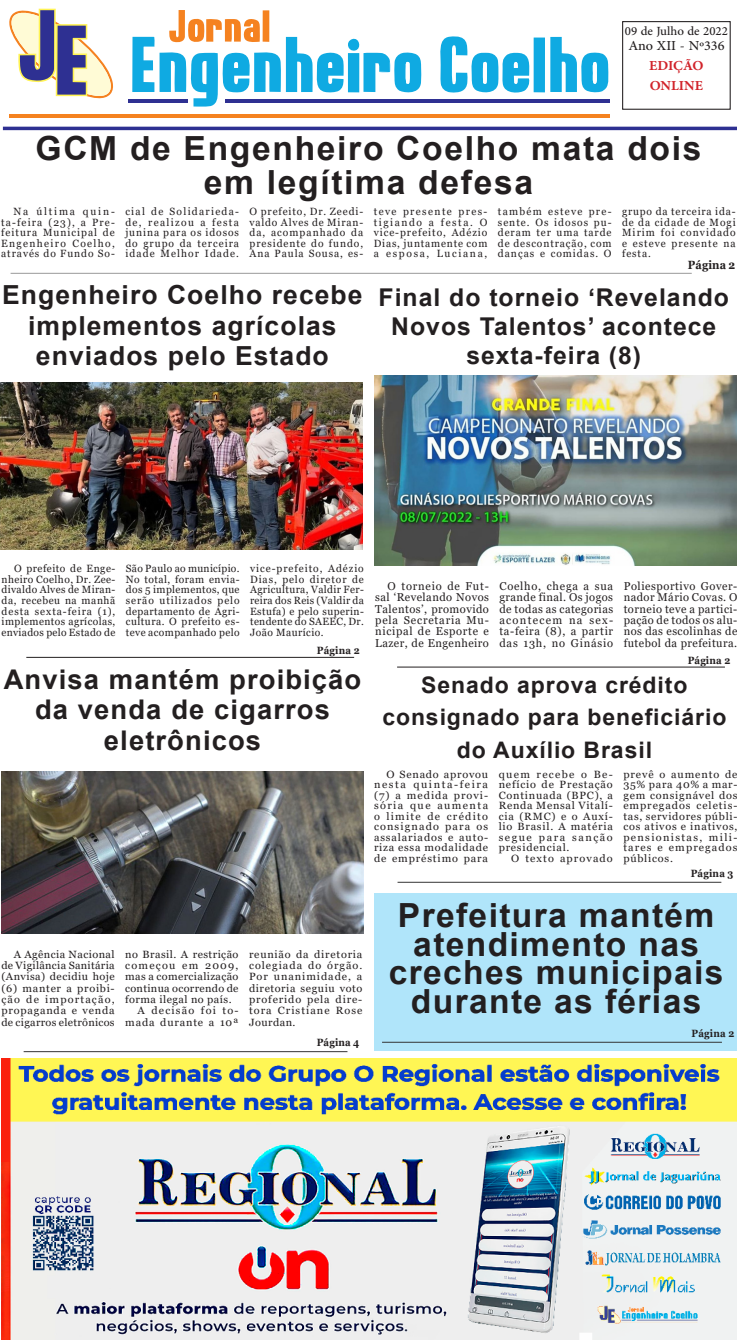
<style>
.page{position:relative;width:737px;height:1340px;background:#fff}
.page>*{position:absolute;margin:0;border:0;box-sizing:border-box;transform-origin:0 0}
.Titulo_48_-_bold{font:700 33.25px/28.9px "Arial";letter-spacing:.04em;color:#231f20;text-align:center}
.Titulo_48_-_bold-2{font:700 27.12px/30.6px "Arial";letter-spacing:.04em;color:#231f20;text-align:center}
.Titulo_48_-_bold-3{font:700 26.25px/30.6px "Arial";letter-spacing:.04em;color:#231f20;text-align:center}
.Titulo_48_-_bold-4{font:700 24.5px/28.9px "Arial";letter-spacing:.04em;color:#231f20;text-align:center}
.Titulo_48_-_bold-5{font:700 22.75px/32.4px "Arial";letter-spacing:.04em;color:#231f20;text-align:center}
.Cidade{font:19.25px "Adobe Arabic";color:#231f20}
.Cidade-2{font:700 19.25px "Adobe Arabic";color:#d1232a}
.Cidade-3{font:17.5px "Adobe Arabic";color:#231f20}
.Texto_Abre{font:700 11.9px "Georgia";letter-spacing:.01em;color:#231f20;scale:.9 1}
.texto_abre{font:11.38px/11.4px "Georgia";letter-spacing:.04em;color:#231f20;text-align:justify}
.texto_abre-2{font:10.5px/10.5px "Georgia";letter-spacing:.08em;color:#231f20;text-align:justify}
.texto_abre-3{font:10.5px/10.5px "Georgia";letter-spacing:.08em;color:#231f20;text-align:justify;scale:1.04 1}
.Texto_Abre-2{font:700 10.5px "Georgia";letter-spacing:.02em;color:#231f20;scale:.9 1}
.texto_abre-4{font:10.5px "Georgia";letter-spacing:.1em;color:#231f20;scale:1.04 1}
</style>
<div class="page">
<div style="left:374px;top:893px;width:363px;height:157px;background:#b0e5fa"></div>
<div style="left:622px;top:21px;width:108px;height:89px;border:1px solid #231f20"></div>
<div style="left:533px;top:38px;width:12px;height:54px;background:#0faae2"></div>
<svg style="left:550px;top:37px;width:59px;height:56px"></svg>
<svg style="left:440px;top:36px;width:90px;height:57px"></svg>
<svg style="left:132px;top:10px;width:289px;height:97px"></svg>
<svg style="left:9px;top:8px;width:104px;height:91px"></svg>
<hr style="left:9px;top:114px;width:601px;height:4px;background:#f58220">
<hr style="left:225px;top:99px;width:385px;height:4px;background:#2e3092">
<hr style="left:129px;top:99px;width:59px;height:4px;background:#2e3092">
<hr style="left:3px;top:127px;width:734px;height:3px;background:#2e3092">
<hr style="left:11px;top:273px;width:680px;height:1px;background:#999">
<hr style="left:382px;top:1041px;width:340px;height:1px;background:#333">
<hr style="left:24px;top:1051px;width:323px;height:1px;background:#333">
<hr style="left:397px;top:881px;width:324px;height:1px;background:#333">
<hr style="left:26px;top:657px;width:328px;height:1px;background:#231f20">
<hr style="left:397px;top:667px;width:328px;height:1px;background:#231f20">
<img style="left:1px;top:1058px;width:736px;height:280px">
<img style="left:0;top:382px;width:362px;height:167px">
<img style="left:374px;top:375px;width:363px;height:191px">
<img style="left:2px;top:771px;width:361px;height:162px">
<p class="Cidade-3" style="left:625px;top:19px;width:104px">09 de Julho de 2022</p>
<p class="Cidade" style="left:628px;top:32px;width:98px">Ano XII - Nº336</p>
<p class="Cidade-2" style="left:649px;top:52px;width:56px">EDIÇÃO</p>
<p class="Cidade-2" style="left:649px;top:72px;width:55px">ONLINE</p>
<p class="Titulo_48_-_bold" style="left:36px;top:134px;width:667px">GCM de Engenheiro Coelho mata dois</p>
<p class="Titulo_48_-_bold" style="left:204px;top:168px;width:331px">em legítima defesa</p>
<p class="texto_abre-2" style="left:1px;top:207px;width:115px;text-indent:12px">Na última quin&shy;ta-feira (23), a Pre&shy;feitura Municipal de Engenheiro Coelho, através do Fundo So-</p>
<p class="texto_abre-2" style="left:125px;top:207px;width:115px">cial de Solidarieda&shy;de, realizou a festa junina para os idosos do grupo da terceira idade Melhor Idade.</p>
<p class="texto_abre-2" style="left:249px;top:207px;width:115px">O prefeito, Dr. Zeedi&shy;valdo Alves de Miran&shy;da, acompanhado da presidente do fundo, Ana Paula Sousa, es-</p>
<p class="texto_abre-2" style="left:374px;top:207px;width:115px">teve presente pres&shy;tigiando a festa. O vice-prefeito, Adézio Dias, juntamente com a esposa, Luciana,</p>
<p class="texto_abre-2" style="left:498px;top:207px;width:115px">também esteve pre&shy;sente. Os idosos pu&shy;deram ter uma tarde de descontração, com danças e comidas. O</p>
<p class="texto_abre-2" style="left:622px;top:207px;width:115px">grupo da terceira ida&shy;de da cidade de Mogi Mirim foi convidado e esteve presente na festa.</p>
<p class="Texto_Abre" style="left:688px;top:257px;width:54px">Página 2</p>
<p class="Titulo_48_-_bold-3" style="left:2px;top:280px;width:362px">Engenheiro Coelho recebe implementos agrícolas enviados pelo Estado</p>
<p class="Titulo_48_-_bold-4" style="left:378px;top:283px;width:352px">Final do torneio ‘Revelando<br>Novos Talentos’ acontece sexta-feira (8)</p>
<p class="texto_abre-2" style="left:2px;top:564px;width:115px;text-indent:12px">O prefeito de Enge&shy;nheiro Coelho, Dr. Zee&shy;divaldo Alves de Miran&shy;da, recebeu na manhã desta sexta-feira (1), implementos agrícolas, enviados pelo Estado de</p>
<p class="texto_abre-2" style="left:126px;top:564px;width:115px">São Paulo ao município.<br>No total, foram envia&shy;dos 5 implementos, que serão utilizados pelo departamento de Agri&shy;cultura. O prefeito es&shy;teve acompanhado pelo</p>
<p class="texto_abre-2" style="left:250px;top:564px;width:115px">vice-prefeito, Adézio Dias, pelo diretor de Agricultura, Valdir Fer&shy;reira dos Reis (Valdir da Estufa) e pelo superin&shy;tendente do SAEEC, Dr.<br>João Maurício.</p>
<p class="Texto_Abre-2" style="left:317px;top:643px;width:49px">Página 2</p>
<p class="Titulo_48_-_bold-2" style="left:4px;top:664px;width:359px">Anvisa mantém proibição da venda de cigarros eletrônicos</p>
<p class="texto_abre-3" style="left:1px;top:948px;width:110px;line-height:11.4px;text-indent:12px">A Agência Nacional de Vigilância Sanitária (Anvisa) decidiu hoje (6) manter a proibi&shy;ção de importação, propaganda e venda de cigarros eletrônicos</p>
<p class="texto_abre-3" style="left:125px;top:948px;width:110px;line-height:11.4px">no Brasil. A restrição começou em 2009, mas a comercialização continua ocorrendo de forma ilegal no país.</p>
<p class="texto_abre-3" style="left:125px;top:1005px;width:110px;line-height:11.4px;text-align:right">A decisão foi to&shy;mada durante a 10ª</p>
<p class="texto_abre-3" style="left:249px;top:948px;width:110px;line-height:11.4px">reunião da diretoria colegiada do órgão.<br>Por unanimidade, a diretoria seguiu voto proferido pela dire&shy;tora Cristiane Rose Jourdan.</p>
<p class="Texto_Abre-2" style="left:317px;top:1036px;width:49px">Página 4</p>
<p class="texto_abre" style="left:375px;top:580px;width:115px;text-indent:12px">O torneio de Fut&shy;sal ‘Revelando Novos Talentos’, promovido pela Secretaria Mu&shy;nicipal de Esporte e Lazer, de Engenheiro</p>
<p class="texto_abre" style="left:499px;top:580px;width:115px">Coelho, chega a sua grande final. Os jogos de todas as categorias acontecem na sex&shy;ta-feira (8), a partir das 13h, no Ginásio</p>
<p class="texto_abre" style="left:623px;top:580px;width:115px">Poliesportivo Gover&shy;nador Mário Covas. O torneio teve a partici&shy;pação de todos os alu&shy;nos das escolinhas de futebol da prefeitura.</p>
<p class="Texto_Abre-2" style="left:687px;top:653px;width:49px">Página 2</p>
<p class="Titulo_48_-_bold-5" style="left:382px;top:669px;width:346px">Senado aprova crédito consignado para beneficiário do Auxílio Brasil</p>
<p class="texto_abre-3" style="left:374px;top:769px;width:111px;text-indent:12px">O Senado aprovou nesta quinta-feira (7) a medida provi&shy;sória que aumenta o limite de crédito consignado para os assalariados e auto&shy;riza essa modalidade de empréstimo para</p>
<p class="texto_abre-3" style="left:498px;top:769px;width:111px">quem recebe o Be&shy;nefício de Prestação Continuada (BPC), a Renda Mensal Vitalí&shy;cia (RMC) e o Auxí&shy;lio Brasil. A matéria segue para sanção presidencial.</p>
<p class="texto_abre-3" style="left:623px;top:769px;width:111px">prevê o aumento de 35% para 40% a mar&shy;gem consignável dos empregados celetis&shy;tas, servidores públi&shy;cos ativos e inativos, pensionistas, mili&shy;tares e empregados públicos.</p>
<p class="texto_abre-4" style="left:511px;top:851px;width:99px">O texto aprovado</p>
<p class="Texto_Abre-2" style="left:691px;top:866px;width:49px">Página 3</p>
<p class="Titulo_48_-_bold" style="left:389px;top:900px;width:336px">Prefeitura mantém atendimento nas creches municipais durante as férias</p>
<p class="Texto_Abre-2" style="left:691px;top:1026px;width:49px">Página 2</p>
</div>
